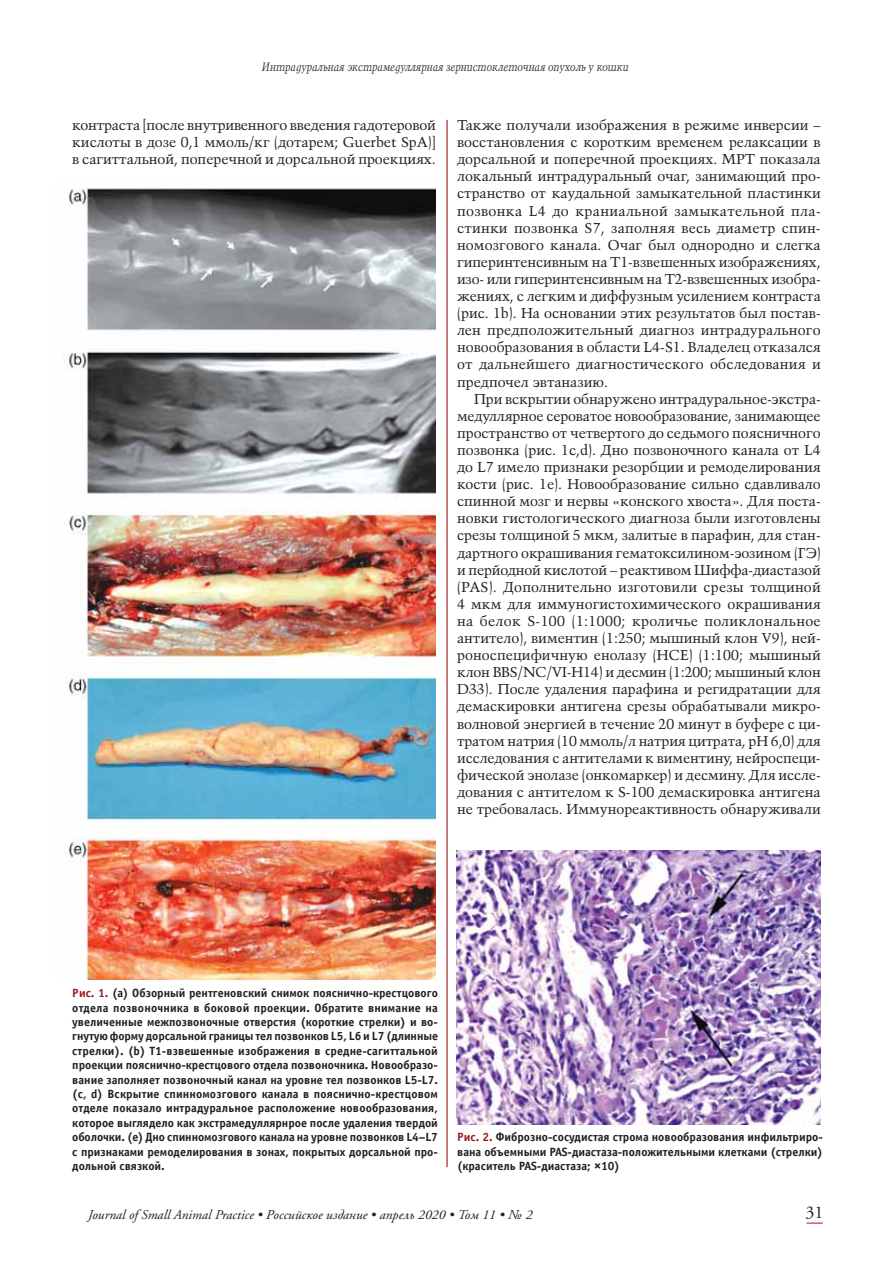
<style>
.page{position:relative;width:893px;height:1263px;background:#fff}
.page>*{position:absolute;margin:0;border:0;box-sizing:border-box;transform-origin:0 0}
.t1{font:18px "APC Garamond C";color:#231f20}
.t2{font:14.25px/17.1px "Talisman";color:#231f20;text-align:justify}
.t3{font:italic 13.5px "APC Garamond C";color:#231f20}
.t4{font:700 12px/14.4px "Officina Sans C";color:#231f20;text-align:justify}
.t5{font:italic 12px "Talisman";color:#231f20;scale:.81 1}
.s1{color:#991c1f}
.s2{font-family:"Arial"}
</style>
<div class="page">
<svg style="left:806px;top:1223px;width:17px;height:1px"></svg>
<img style="left:63px;top:188px;width:373px;height:791px">
<img style="left:457px;top:850px;width:363px;height:274px">
<hr style="left:446px;top:120px;width:2px;height:1047px;background:#991c1f">
<p class="t5" style="left:262px;top:63px;width:454px">Интрадуральная экстрамедуллярная зернистоклеточная опухоль у кошки</p>
<p class="t2" style="left:72px;top:117px;width:365px">контраста [после внутривенного введения гадотеровой кислоты в дозе 0,1 ммоль/кг (дотарем; Guerbet SpA)] в сагиттальной, поперечной и дорсальной проекциях.</p>
<p class="t2" style="left:457px;top:117px;width:365px">Также получали изображения в режиме инверсии – восстановления с коротким временем релаксации в дорсальной и поперечной проекциях. МРТ показала локальный интрадуральный очаг, занимающий про&shy;странство от каудальной замыкательной пластинки позвонка L4 до краниальной замыкательной пла&shy;стинки позвонка S7, заполняя весь диаметр спин&shy;номозгового канала. Очаг был однородно и слегка гиперинтенсивным на Т1-взвешенных изображениях, изо- или гиперинтенсивным на Т2-взвешенных изобра&shy;жениях, с легким и диффузным усилением контраста (рис. 1b). На основании этих результатов был постав&shy;лен предположительный диагноз интрадурального новообразования в области L4-S1. Владелец отказался от дальнейшего диагностического обследования и предпочел эвтаназию.</p>
<p class="t2" style="left:457px;top:391px;width:365px;text-indent:17px">При вскрытии обнаружено интрадуральное-экстра&shy;медуллярное сероватое новообразование, занимающее пространство от четвертого до седьмого поясничного позвонка (рис. 1c,d). Дно позвоночного канала от L4 до L7 имело признаки резорбции и ремоделирования кости (рис. 1e). Новообразование сильно сдавливало спинной мозг и нервы «конского хвоста». Для поста&shy;новки гистологического диагноза были изготовлены срезы толщиной 5 мкм, залитые в парафин, для стан&shy;дартного окрашивания гематоксилином-эозином (ГЭ) и перйодной кислотой – реактивом Шиффа-диастазой (PAS). Дополнительно изготовили срезы толщиной 4 мкм для иммуногистохимического окрашивания на белок S-100 (1:1000; кроличье поликлональное антитело), виментин (1:250; мышиный клон V9), ней&shy;роноспецифичную енолазу (НСЕ) (1:100; мышиный клон BBS/NC/VI-H14) и десмин (1:200; мышиный клон D33). После удаления парафина и регидратации для демаскировки антигена срезы обрабатывали микро&shy;волновой энергией в течение 20 минут в буфере с ци&shy;тратом натрия (10 ммоль/л натрия цитрата, рН 6,0) для исследования с антителами к виментину, нейроспеци&shy;фической энолазе (онкомаркер) и десмину. Для иссле&shy;дования с антителом к S-100 демаскировка антигена не требовалась. Иммунореактивность обнаруживали</p>
<p class="t4" style="left:72px;top:987px;width:367px"><span class="s1">Рис. 1.</span> (а) Обзорный рентгеновский снимок пояснично-крестцового отдела позвоночника в боковой проекции. Обратите внимание на увеличенные межпозвоночные отверстия (короткие стрелки) и во&shy;гнутую форму дорсальной границы тел позвонков L5, L6 и L7 (длинные стрелки). (b) Т1-взвешенные изображения в средне-сагиттальной проекции пояснично-крестцового отдела позвоночника. Новообразо&shy;вание заполняет позвоночный канал на уровне тел позвонков L5-L7. (c, d) Вскрытие спинномозгового канала в пояснично-крестцовом отделе показало интрадуральное расположение новообразования, которое выглядело как экстрамедуллярнрое после удаления твердой оболочки. (e) Дно спинномозгового канала на уровне позвонков L4–L7 с признаками ремоделирования в зонах, покрытых дорсальной про&shy;дольной связкой.</p>
<p class="t4" style="left:457px;top:1130px;width:367px"><span class="s1">Рис. 2.</span> Фиброзно-сосудистая строма новообразования инфильтриро&shy;вана объемными PAS-диастаза-положительными клетками (стрелки) (краситель PAS-диастаза; <span class="s2">×</span>10)</p>
<p class="t3" style="left:88px;top:1209px;width:446px">Journal of Small Animal Practice • Российское издание • апрель 2020 • Том 11 • № 2</p>
<p class="t1" style="left:805px;top:1202px;width:19px">31</p>
</div>
